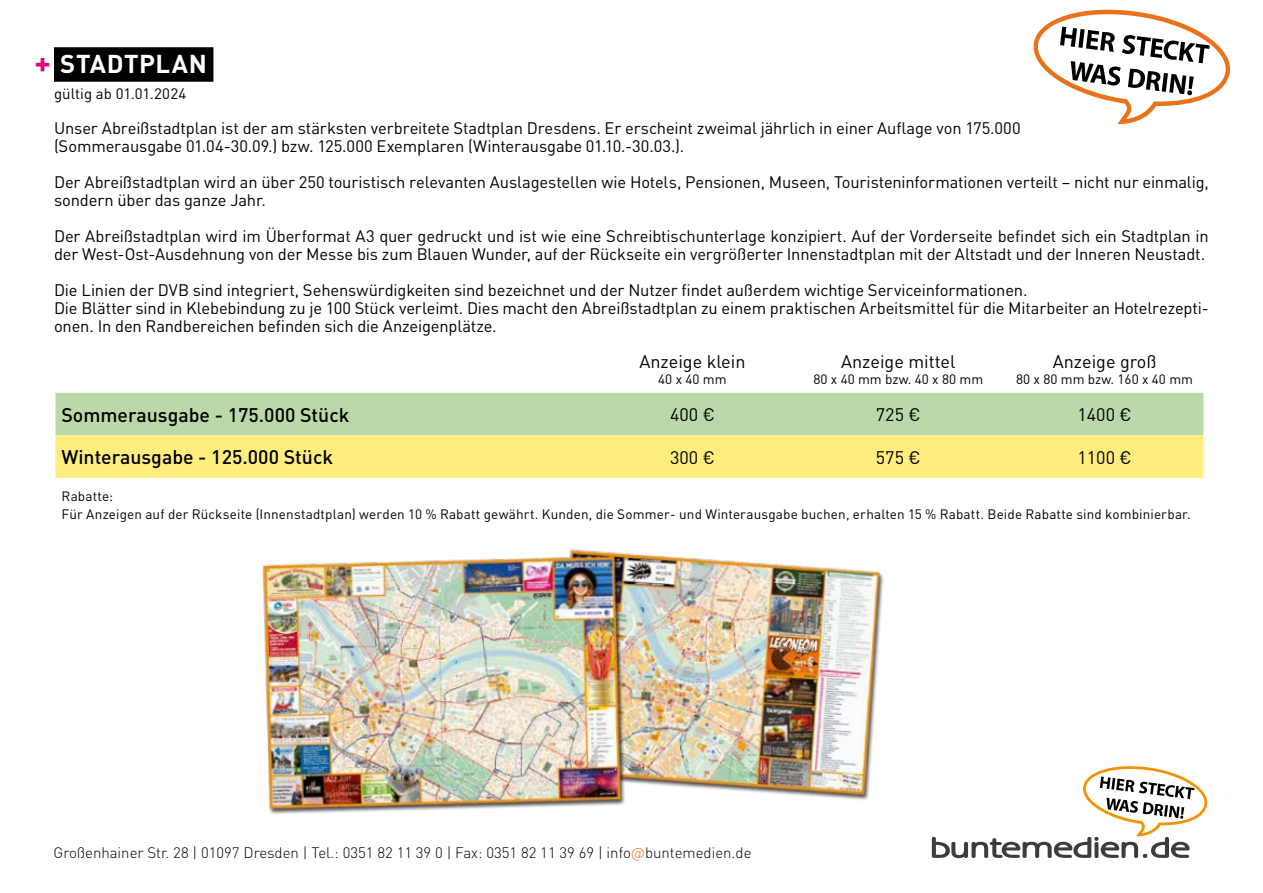
<style>
.page{position:relative;width:1263px;height:893px;background:#fff}
.page>*{position:absolute;margin:0;border:0;box-sizing:border-box;transform-origin:0 0}
.t1{font:700 30px "DIN Pro";color:#e6007d}
.t2{font:700 25.5px "DIN Pro";letter-spacing:.025em;color:#fff}
.t3{font:500 19.5px "DIN Pro";color:#000}
.t4{font:18px "DIN Pro";color:#000}
.t5{font:16.5px/18px "DIN Pro";letter-spacing:-.01em;color:#000}
.t6{font:300 15px "DIN Pro";color:#000}
.t7{font:15px "DIN Pro";letter-spacing:.005em;color:#000}
.t8{font:13.5px/18px "DIN Pro";letter-spacing:.01em;color:#000}
.s1{color:#e9721b}
</style>
<div class="page">
<div style="left:54px;top:47px;width:159px;height:35px;background:#000"></div>
<svg style="left:1033px;top:9px;width:198px;height:116px"></svg>
<div style="left:55px;top:393px;width:1148px;height:42px;background:#b9d9a8"></div>
<div style="left:55px;top:435px;width:1148px;height:43px;background:#ffee7e"></div>
<img style="left:262px;top:549px;width:622px;height:265px">
<svg style="left:932px;top:766px;width:276px;height:92px"></svg>
<h2 class="t2" style="left:60px;top:47px;width:148px">STADTPLAN</h2>
<p class="t7" style="left:54px;top:83px;width:134px">gültig ab 01.01.2024</p>
<h1 class="t1" style="left:34px;top:41px;width:18px">+</h1>
<p class="t5" style="left:54px;top:119px;width:968px">Unser Abreißstadtplan ist der am stärksten verbreitete Stadtplan Dresdens. Er erscheint zweimal jährlich in einer Auflage von 175.000 (Sommerausgabe 01.04-30.09.) bzw. 125.000 Exemplaren (Winterausgabe 01.10.-30.03.).</p>
<p class="t5" style="left:54px;top:173px;width:1156px">Der Abreißstadtplan wird an über 250 touristisch relevanten Auslagestellen wie Hotels, Pensionen, Museen, Touristeninformationen verteilt – nicht nur einmalig, sondern über das ganze Jahr.</p>
<p class="t5" style="left:54px;top:227px;width:1156px">Der Abreißstadtplan wird im Überformat A3 quer gedruckt und ist wie eine Schreibtischunterlage konzipiert. Auf der Vorderseite befindet sich ein Stadtplan in der West-Ost-Ausdehnung von der Messe bis zum Blauen Wunder, auf der Rückseite ein vergrößerter Innenstadtplan mit der Altstadt und der Inneren Neustadt.</p>
<p class="t5" style="left:54px;top:281px;width:1156px">Die Linien der DVB sind integriert, Sehenswürdigkeiten sind bezeichnet und der Nutzer findet außerdem wichtige Serviceinformationen.<br>Die Blätter sind in Klebebindung zu je 100 Stück verleimt. Dies macht den Abreißstadtplan zu einem praktischen Arbeitsmittel für die Mitarbeiter an Hotelrezepti&shy;onen. In den Randbereichen befinden sich die Anzeigenplätze.</p>
<p class="t4" style="left:639px;top:349px;width:108px">Anzeige klein</p>
<p class="t8" style="left:658px;top:370px;width:70px">40 x 40 mm</p>
<p class="t4" style="left:841px;top:349px;width:116px">Anzeige mittel</p>
<p class="t8" style="left:813px;top:370px;width:171px">80 x 40 mm bzw. 40 x 80 mm</p>
<p class="t4" style="left:1053px;top:349px;width:105px">Anzeige groß</p>
<p class="t8" style="left:1016px;top:370px;width:178px">80 x 80 mm bzw. 160 x 40 mm</p>
<p class="t3" style="left:61px;top:401px;width:290px">Sommerausgabe - 175.000 Stück</p>
<p class="t4" style="left:670px;top:402px;width:46px">400 €</p>
<p class="t4" style="left:876px;top:402px;width:46px">725 €</p>
<p class="t4" style="left:1077px;top:402px;width:56px">1400 €</p>
<p class="t3" style="left:61px;top:444px;width:273px">Winterausgabe - 125.000 Stück</p>
<p class="t4" style="left:670px;top:445px;width:46px">300 €</p>
<p class="t4" style="left:876px;top:445px;width:46px">575 €</p>
<p class="t4" style="left:1077px;top:445px;width:56px">1100 €</p>
<p class="t8" style="left:62px;top:487px;width:1130px">Rabatte:<br>Für Anzeigen auf der Rückseite (Innenstadtplan) werden 10 % Rabatt gewährt. Kunden, die Sommer- und Winterausgabe buchen, erhalten 15 % Rabatt. Beide Rabatte sind kombinierbar.</p>
<p class="t6" style="left:54px;top:842px;width:699px">Großenhainer Str. 28 | 01097 Dresden | Tel.: 0351 82 11 39 0 | Fax: 0351 82 11 39 69 | info<span class="s1">@</span>buntemedien.de</p>
</div>
